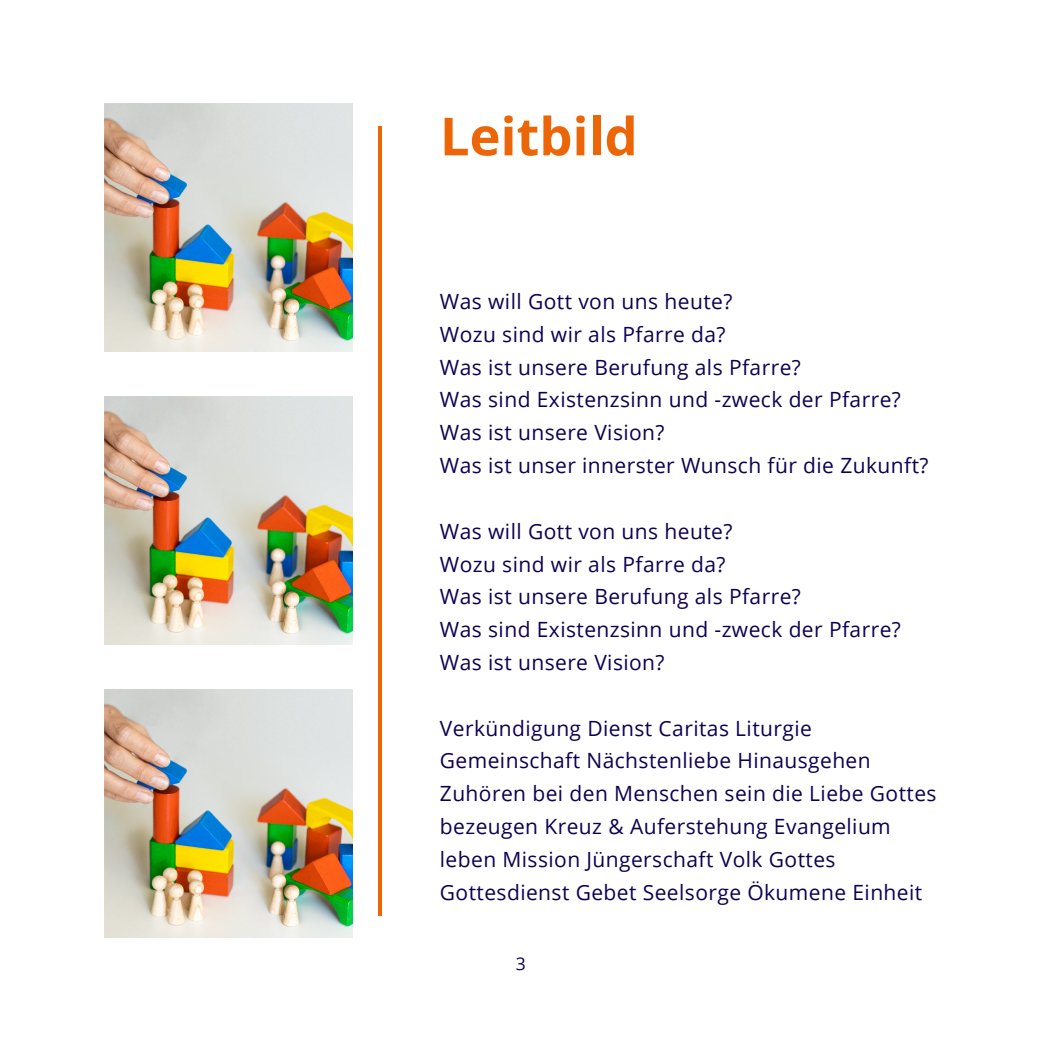
<style>
.page{position:relative;width:1042px;height:1043px;background:#fff}
.page>*{position:absolute;margin:0;border:0;box-sizing:border-box;transform-origin:0 0}
.t1{font:55.12px "Open Sans";color:#ec6607}
.t2{font:700 52.5px "Open Sans";color:#ec6607}
.t3{font:21px/32.7px "Open Sans";letter-spacing:.02em;color:#100051}
.t4{font:17.5px "Open Sans";color:#100051}
</style>
<div class="page">
<img style="left:104px;top:104px;width:248px;height:248px">
<img style="left:104px;top:689px;width:248px;height:248px">
<img style="left:104px;top:396px;width:248px;height:248px">
<h1 class="t1" style="left:314px;top:915px;width:791px;rotate:-90deg">________________________________</h1>
<h2 class="t2" style="left:440px;top:99px;width:199px">Leitbild</h2>
<p class="t3" style="left:440px;top:284px;width:490px">Was will Gott von uns heute?<br>Wozu sind wir als Pfarre da?<br>Was ist unsere Berufung als Pfarre?<br>Was sind Existenzsinn und -zweck der Pfarre?<br>Was ist unsere Vision?<br>Was ist unser innerster Wunsch für die Zukunft?</p>
<p class="t3" style="left:440px;top:514px;width:462px">Was will Gott von uns heute?<br>Wozu sind wir als Pfarre da?<br>Was ist unsere Berufung als Pfarre?<br>Was sind Existenzsinn und -zweck der Pfarre?<br>Was ist unsere Vision?</p>
<p class="t3" style="left:440px;top:710px;width:498px">Verkündigung Dienst Caritas Liturgie Gemeinschaft Nächstenliebe Hinausgehen Zuhören bei den Menschen sein die Liebe Gottes bezeugen Kreuz &amp; Auferstehung Evangelium leben Mission Jüngerschaft Volk Gottes Gottesdienst Gebet Seelsorge Ökumene Einheit</p>
<p class="t4" style="left:515px;top:951px;width:11px">3</p>
</div>
